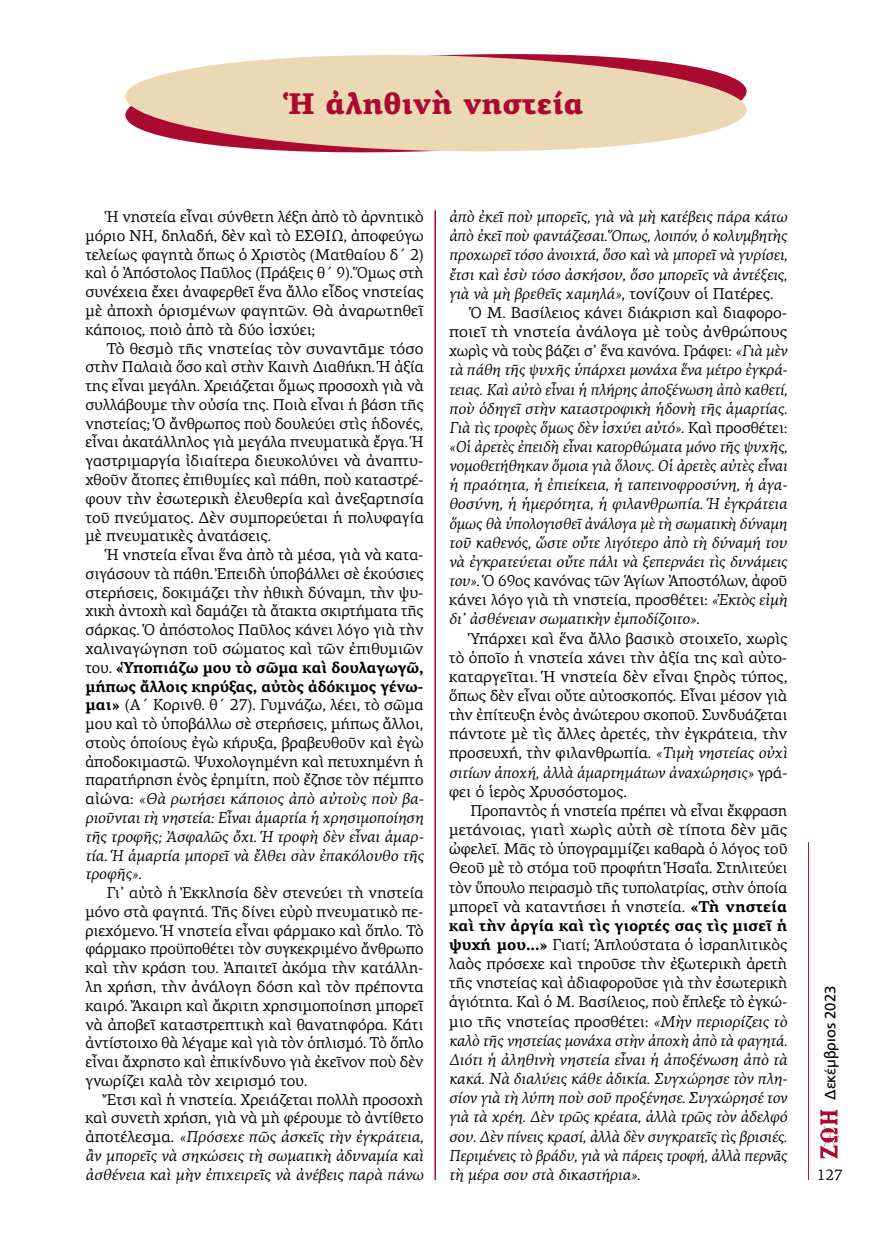
<style>
.page{position:relative;width:872px;height:1234px;background:#fff}
.page>*{position:absolute;margin:0;border:0;box-sizing:border-box;transform-origin:0 0}
.t1{font:900 30px "PF Agora Serif Pro";color:#aa0a2f}
.t2{font:15.75px/18.8px "PF Agora Serif Pro";color:#000;text-align:justify}
.t3{font:italic 15.75px/18.8px "PF Agora Serif Pro";color:#000;text-align:justify}
.t4{font:700 15.75px "PF Agora Serif Pro";color:#000}
.t5{font:15px "PF Catalog Poly";color:#000}
.t6{font:15px "PF Agora Serif Pro";color:#000}
.s1{font-weight:700}
.s2{font-style:italic}
.s3{font-style:normal}
</style>
<div class="page">
<hr style="left:808px;top:842px;width:1px;height:337px;background:#aa0a2f">
<img style="left:820px;top:1110px;width:19px;height:48px">
<svg style="left:125px;top:54px;width:622px;height:99px;background:#e7cbb3"></svg>
<hr style="left:434px;top:210px;width:2px;height:969px;background:#aa0a2f">
<h1 class="t1" style="left:288px;top:85px;width:297px">Ἡ ἀληθινὴ νηστεία</h1>
<p class="t2" style="left:85px;top:207px;width:340px;text-indent:21px">Ἡ νηστεία εἶναι σύνθετη λέξη ἀπὸ τὸ ἀρνητικὸ μόριο ΝΗ, δηλαδή, δὲν καὶ τὸ ΕΣΘΙΩ, ἀποφεύγω τελείως φαγητὰ ὅπως ὁ Χριστὸς (Ματθαίου δ΄ 2) καὶ ὁ Ἀπόστολος Παῦλος (Πράξεις θ΄ 9). Ὅμως στὴ συνέχεια ἔχει ἀναφερθεῖ ἕνα ἄλλο εἶδος νηστείας μὲ ἀποχὴ ὁρισμένων φαγητῶν. Θὰ ἀναρωτηθεῖ κάποιος, ποιὸ ἀπὸ τὰ δύο ἰσχύει;</p>
<p class="t2" style="left:85px;top:339px;width:340px;text-indent:21px">Τὸ θεσμὸ τῆς νηστείας τὸν συναντᾶμε τόσο στὴν Παλαιὰ ὅσο καὶ στὴν Καινὴ Διαθήκη. Ἡ ἀξία της εἶναι μεγάλη. Χρειάζεται ὅμως προσοχὴ γιὰ νὰ συλλάβουμε τὴν οὐσία της. Ποιὰ εἶναι ἡ βάση τῆς νηστείας; Ὁ ἄνθρωπος ποὺ δουλεύει στὶς ἡδονές, εἶναι ἀκατάλληλος γιὰ μεγάλα πνευματικὰ ἔργα. Ἡ γαστριμαργία ἰδιαίτερα διευκολύνει νὰ ἀναπτυ&shy;χθοῦν ἄτοπες ἐπιθυμίες καὶ πάθη, ποὺ καταστρέ&shy;φουν τὴν ἐσωτερικὴ ἐλευθερία καὶ ἀνεξαρτησία τοῦ πνεύματος. Δὲν συμπορεύεται ἡ πολυφαγία μὲ πνευματικὲς ἀνατάσεις.</p>
<p class="t2" style="left:85px;top:545px;width:340px;text-indent:21px">Ἡ νηστεία εἶναι ἕνα ἀπὸ τὰ μέσα, γιὰ νὰ κατα&shy;σιγάσουν τὰ πάθη. Ἐπειδὴ ὑποβάλλει σὲ ἑκούσιες στερήσεις, δοκιμάζει τὴν ἠθικὴ δύναμη, τὴν ψυ&shy;χικὴ ἀντοχὴ καὶ δαμάζει τὰ ἄτακτα σκιρτήματα τῆς σάρκας. Ὁ ἀπόστολος Παῦλος κάνει λόγο γιὰ τὴν χαλιναγώγηση τοῦ σώματος καὶ τῶν ἐπιθυμιῶν του. <span class="s1">«Ὑποπιάζω μου τὸ σῶμα καὶ δουλαγωγῶ, μήπως ἄλλοις κηρύξας, αὐτὸς ἀδόκιμος γένω&shy;μαι»</span> (Α΄ Κορινθ. θ΄ 27). Γυμνάζω, λέει, τὸ σῶμα μου καὶ τὸ ὑποβάλλω σὲ στερήσεις, μήπως ἄλλοι, στοὺς ὁποίους ἐγὼ κήρυξα, βραβευθοῦν καὶ ἐγὼ ἀποδοκιμαστῶ. Ψυχολογημένη καὶ πετυχημένη ἡ παρατήρηση ἑνὸς ἐρημίτη, ποὺ ἔζησε τὸν πέμπτο αἰώνα: <span class="s2">«Θὰ ρωτήσει κάποιος ἀπὸ αὐτοὺς ποὺ βα&shy;ριοῦνται τὴ νηστεία: Εἶναι ἁμαρτία ἡ χρησιμοποίηση τῆς τροφῆς; Ἀσφαλῶς ὄχι. Ἡ τροφὴ δὲν εἶναι ἁμαρ&shy;τία. Ἡ ἁμαρτία μπορεῖ νὰ ἔλθει σὰν ἐπακόλουθο τῆς τροφῆς»</span>.</p>
<p class="t2" style="left:85px;top:883px;width:340px;text-indent:21px">Γι’ αὐτὸ ἡ Ἐκκλησία δὲν στενεύει τὴ νηστεία μόνο στὰ φαγητά. Τῆς δίνει εὐρὺ πνευματικὸ πε&shy;ριεχόμενο. Ἡ νηστεία εἶναι φάρμακο καὶ ὅπλο. Τὸ φάρμακο προϋποθέτει τὸν συγκεκριμένο ἄνθρωπο καὶ τὴν κράση του. Ἀπαιτεῖ ἀκόμα τὴν κατάλλη&shy;λη χρήση, τὴν ἀνάλογη δόση καὶ τὸν πρέποντα καιρό. Ἄκαιρη καὶ ἄκριτη χρησιμοποίηση μπορεῖ νὰ ἀποβεῖ καταστρεπτικὴ καὶ θανατηφόρα. Κάτι ἀντίστοιχο θὰ λέγαμε καὶ γιὰ τὸν ὁπλισμό. Τὸ ὅπλο εἶναι ἄχρηστο καὶ ἐπικίνδυνο γιὰ ἐκεῖνον ποὺ δὲν γνωρίζει καλὰ τὸν χειρισμό του.</p>
<p class="t3" style="left:85px;top:1089px;width:340px;text-indent:21px"><span class="s3">Ἔτσι καὶ ἡ νηστεία. Χρειάζεται πολλὴ προσοχὴ καὶ συνετὴ χρήση, γιὰ νὰ μὴ φέρουμε τὸ ἀντίθετο ἀποτέλεσμα.</span> «Πρόσεχε πῶς ἀσκεῖς τὴν ἐγκράτεια, ἂν μπορεῖς νὰ σηκώσεις τὴ σωματικὴ ἀδυναμία καὶ ἀσθένεια καὶ μὴν ἐπιχειρεῖς νὰ ἀνέβεις παρὰ πάνω</p>
<p class="t3" style="left:449px;top:207px;width:340px">ἀπὸ ἐκεῖ ποὺ μπορεῖς, γιὰ νὰ μὴ κατέβεις πάρα κάτω</p>
<p class="t3" style="left:449px;top:226px;width:339px">ἀπὸ ἐκεῖ ποὺ φαντάζεσαι. Ὅπως, λοιπόν, ὁ κολυμβητὴς</p>
<p class="t3" style="left:449px;top:246px;width:340px">προχωρεῖ τόσο ἀνοιχτά, ὅσο καὶ νὰ μπορεῖ νὰ γυρίσει,</p>
<p class="t3" style="left:449px;top:265px;width:340px">ἔτσι καὶ ἐσὺ τόσο ἀσκήσου, ὅσο μπορεῖς νὰ ἀντέξεις,</p>
<p class="t3" style="left:449px;top:284px;width:326px">γιὰ νὰ μὴ βρεθεῖς χαμηλά»<span class="s3">, τονίζουν οἱ Πατέρες.</span></p>
<p class="t2" style="left:470px;top:303px;width:318px">Ὁ Μ. Βασίλειος κάνει διάκριση καὶ διαφορο-</p>
<p class="t2" style="left:449px;top:322px;width:340px">ποιεῖ τὴ νηστεία ἀνάλογα μὲ τοὺς ἀνθρώπους</p>
<p class="t2" style="left:449px;top:341px;width:340px">χωρὶς νὰ τοὺς βάζει σ’ ἕνα κανόνα. Γράφει: <span class="s2">«Γιὰ μὲν</span></p>
<p class="t3" style="left:449px;top:360px;width:340px">τὰ πάθη τῆς ψυχῆς ὑπάρχει μονάχα ἕνα μέτρο ἐγκρά-</p>
<p class="t3" style="left:449px;top:380px;width:340px">τειας. Καὶ αὐτὸ εἶναι ἡ πλήρης ἀποξένωση ἀπὸ καθετί,</p>
<p class="t3" style="left:449px;top:399px;width:339px">ποὺ ὁδηγεῖ στὴν καταστροφικὴ ἡδονὴ τῆς ἁμαρτίας.</p>
<p class="t3" style="left:449px;top:418px;width:340px">Γιὰ τὶς τροφὲς ὅμως δὲν ἰσχύει αὐτό»<span class="s3">. Καὶ προσθέτει:</span></p>
<p class="t3" style="left:449px;top:437px;width:340px">«Οἱ ἀρετὲς ἐπειδὴ εἶναι κατορθώματα μόνο τῆς ψυχῆς,</p>
<p class="t3" style="left:449px;top:456px;width:340px">νομοθετήθηκαν ὅμοια γιὰ ὅλους. Οἱ ἀρετὲς αὐτὲς εἶναι</p>
<p class="t3" style="left:449px;top:475px;width:340px">ἡ πραότητα, ἡ ἐπιείκεια, ἡ ταπεινοφροσύνη, ἡ ἀγα-</p>
<p class="t3" style="left:449px;top:494px;width:340px">θοσύνη, ἡ ἡμερότητα, ἡ φιλανθρωπία. Ἡ ἐγκράτεια</p>
<p class="t3" style="left:449px;top:514px;width:339px">ὅμως θὰ ὑπολογισθεῖ ἀνάλογα μὲ τὴ σωματικὴ δύναμη</p>
<p class="t3" style="left:449px;top:533px;width:339px">τοῦ καθενός, ὥστε οὔτε λιγότερο ἀπὸ τὴ δύναμή του</p>
<p class="t3" style="left:449px;top:552px;width:340px">νὰ ἐγκρατεύεται οὔτε πάλι νὰ ξεπερνάει τὶς δυνάμεις</p>
<p class="t2" style="left:449px;top:571px;width:340px"><span class="s2">του»</span>. Ὁ 69ος κανόνας τῶν Ἁγίων Ἀποστόλων, ἀφοῦ</p>
<p class="t2" style="left:449px;top:590px;width:340px">κάνει λόγο γιὰ τὴ νηστεία, προσθέτει: <span class="s2">«Ἐκτὸς εἰμὴ</span></p>
<p class="t3" style="left:449px;top:609px;width:252px">δι’ ἀσθένειαν σωματικὴν ἐμποδίζοιτο»<span class="s3">.</span></p>
<p class="t2" style="left:470px;top:628px;width:318px">Ὑπάρχει καὶ ἕνα ἄλλο βασικὸ στοιχεῖο, χωρὶς</p>
<p class="t2" style="left:449px;top:647px;width:339px">τὸ ὁποῖο ἡ νηστεία χάνει τὴν ἀξία της καὶ αὐτο-</p>
<p class="t2" style="left:449px;top:667px;width:340px">καταργεῖται. Ἡ νηστεία δὲν εἶναι ξηρὸς τύπος,</p>
<p class="t2" style="left:449px;top:686px;width:340px">ὅπως δὲν εἶναι οὔτε αὐτοσκοπός. Εἶναι μέσον γιὰ</p>
<p class="t2" style="left:449px;top:705px;width:340px">τὴν ἐπίτευξη ἑνὸς ἀνώτερου σκοποῦ. Συνδυάζεται</p>
<p class="t2" style="left:449px;top:724px;width:339px">πάντοτε μὲ τὶς ἄλλες ἀρετές, τὴν ἐγκράτεια, τὴν</p>
<p class="t2" style="left:449px;top:743px;width:340px">προσευχή, τὴν φιλανθρωπία. <span class="s2">«Τιμὴ νηστείας οὐχὶ</span></p>
<p class="t3" style="left:449px;top:762px;width:340px">σιτίων ἀποχή, ἀλλὰ ἁμαρτημάτων ἀναχώρησις» <span class="s3">γρά-</span></p>
<p class="t2" style="left:449px;top:781px;width:179px">φει ὁ ἱερὸς Χρυσόστομος.</p>
<p class="t2" style="left:470px;top:801px;width:318px">Προπαντὸς ἡ νηστεία πρέπει νὰ εἶναι ἔκφραση</p>
<p class="t2" style="left:449px;top:820px;width:340px">μετάνοιας, γιατὶ χωρὶς αὐτὴ σὲ τίποτα δὲν μᾶς</p>
<p class="t2" style="left:449px;top:839px;width:340px">ὠφελεῖ. Μᾶς τὸ ὑπογραμμίζει καθαρὰ ὁ λόγος τοῦ</p>
<p class="t2" style="left:449px;top:858px;width:340px">Θεοῦ μὲ τὸ στόμα τοῦ προφήτη Ἡσαΐα. Στηλιτεύει</p>
<p class="t2" style="left:449px;top:877px;width:340px">τὸν ὕπουλο πειρασμὸ τῆς τυπολατρίας, στὴν ὁποία</p>
<p class="t2" style="left:449px;top:896px;width:340px">μπορεῖ νὰ καταντήσει ἡ νηστεία. <span class="s1">«Τὴ νηστεία</span></p>
<p class="t4" style="left:449px;top:915px;width:339px">καὶ τὴν ἀργία καὶ τὶς γιορτές σας τὶς μισεῖ ἡ</p>
<p class="t2" style="left:449px;top:935px;width:340px"><span class="s1">ψυχή μου...»</span> Γιατί; Ἁπλούστατα ὁ ἰσραηλιτικὸς</p>
<p class="t2" style="left:449px;top:954px;width:339px">λαὸς πρόσεχε καὶ τηροῦσε τὴν ἐξωτερικὴ ἀρετὴ</p>
<p class="t2" style="left:449px;top:973px;width:340px">τῆς νηστείας καὶ ἀδιαφοροῦσε γιὰ τὴν ἐσωτερικὴ</p>
<p class="t2" style="left:449px;top:992px;width:340px">ἁγιότητα. Καὶ ὁ Μ. Βασίλειος, ποὺ ἔπλεξε τὸ ἐγκώ-</p>
<p class="t2" style="left:449px;top:1011px;width:339px">μιο τῆς νηστείας προσθέτει: <span class="s2">«Μὴν περιορίζεις τὸ</span></p>
<p class="t3" style="left:449px;top:1030px;width:339px">καλὸ τῆς νηστείας μονάχα στὴν ἀποχὴ ἀπὸ τὰ φαγητά.</p>
<p class="t3" style="left:449px;top:1049px;width:340px">Διότι ἡ ἀληθινὴ νηστεία εἶναι ἡ ἀποξένωση ἀπὸ τὰ</p>
<p class="t3" style="left:449px;top:1069px;width:340px">κακά. Νὰ διαλύεις κάθε ἀδικία. Συγχώρησε τὸν πλη-</p>
<p class="t3" style="left:449px;top:1088px;width:339px">σίον γιὰ τὴ λύπη ποὺ σοῦ προξένησε. Συγχώρησέ τον</p>
<p class="t3" style="left:449px;top:1107px;width:340px">γιὰ τὰ χρέη. Δὲν τρῶς κρέατα, ἀλλὰ τρῶς τὸν ἀδελφό</p>
<p class="t3" style="left:449px;top:1126px;width:339px">σου. Δὲν πίνεις κρασί, ἀλλὰ δὲν συγκρατεῖς τὶς βρισιές.</p>
<p class="t3" style="left:449px;top:1145px;width:339px">Περιμένεις τὸ βράδυ, γιὰ νὰ πάρεις τροφή, ἀλλὰ περνᾶς</p>
<p class="t3" style="left:449px;top:1164px;width:193px">τὴ μέρα σου στὰ δικαστήρια»<span class="s3">.</span></p>
<p class="t5" style="left:821px;top:1099px;width:116px;rotate:-90deg">Δεκέμβριος 2023</p>
<p class="t6" style="left:817px;top:1165px;width:27px">127</p>
</div>
